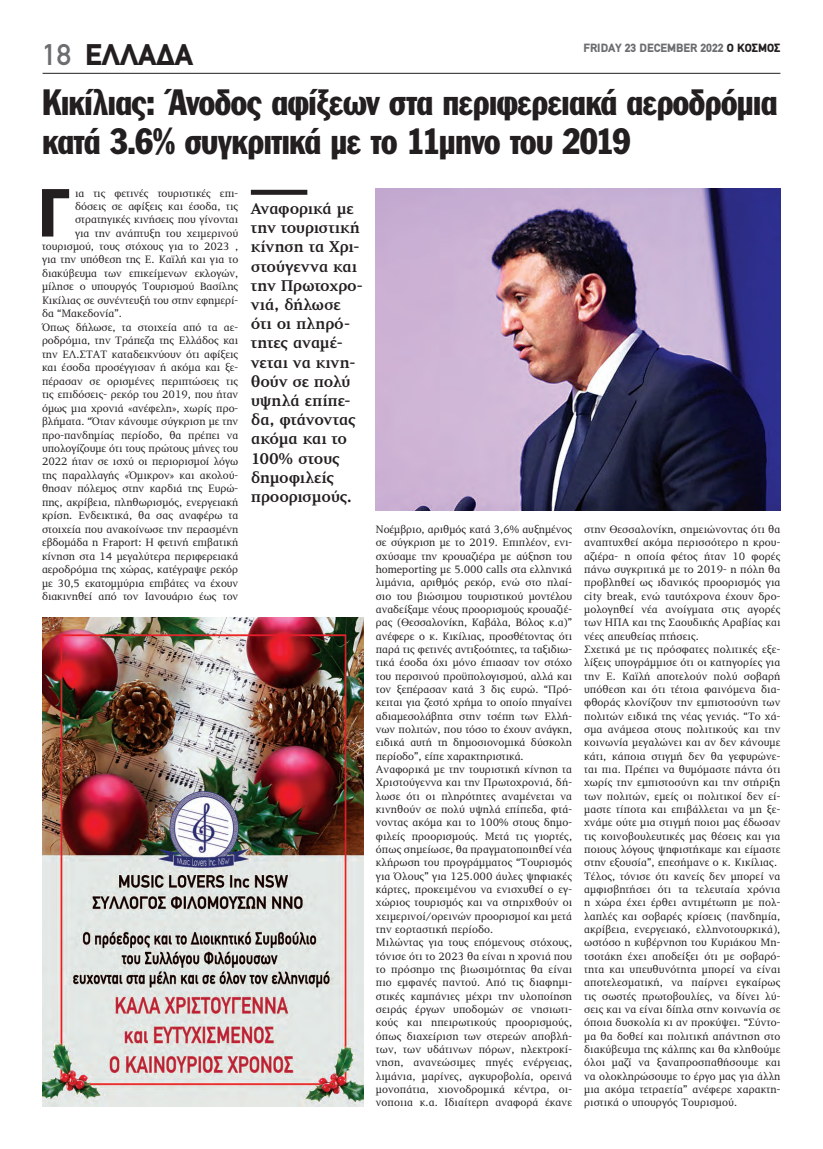
<style>
.page{position:relative;width:823px;height:1149px;background:#fff}
.page>*{position:absolute;margin:0;border:0;box-sizing:border-box;transform-origin:0 0}
.t1{font:66.6px "Franklin Gothic Greek Cond";color:#231f20}
.t2{font:36px/39px "Franklin Gothic Greek Cond";letter-spacing:-.015em;color:#231f20}
.t3{font:900 30px "PF Din Text";color:#231f20}
.t4{font:700 16px/19.2px "PF Diplomat";letter-spacing:-.015em;color:#231f20}
.t5{font:900 12px "PF Din Text";color:#6c6d70}
.t6{font:11px/13.3px "PF Diplomat";letter-spacing:.01em;color:#231f20}
.s1{font-weight:500;color:#6c6d70}
.s2{color:#231f20}
</style>
<div class="page">
<hr style="left:43px;top:73px;width:737px;height:1px;background:#231f20">
<div style="left:251px;top:190px;width:56px;height:5px;background:#231f20"></div>
<img style="left:375px;top:189px;width:405px;height:321px">
<img style="left:42px;top:617px;width:321px;height:489px">
<h3 class="t3" style="left:43px;top:37px;width:171px"><span class="s1">18</span> ΠΑΡΟΙΚΙΑ</h3>
<p class="t5" style="left:583px;top:40px;width:198px">FRIDAY 23 DECEMBER 2022 <span class="s2">Ο ΚΟΣΜΟΣ</span></p>
<h3 class="t3" style="left:85px;top:37px;width:109px">ΕΛΛΑΔΑ</h3>
<h2 class="t2" style="left:42px;top:83px;width:736px">Κικίλιας: Άνοδος αφίξεων στα περιφερειακά αεροδρόμια κατά 3.6% συγκριτικά με το 11μηνο του 2019</h2>
<h1 class="t1" style="left:39px;top:175px;width:32px">Γ</h1>
<p class="t6" style="left:75px;top:187px;width:164px">ια τις φετινές τουριστικές επι-</p>
<p class="t6" style="left:75px;top:200px;width:164px">δόσεις σε αφίξεις και έσοδα, τις</p>
<p class="t6" style="left:75px;top:213px;width:164px">στρατηγικές κινήσεις που γίνονται</p>
<p class="t6" style="left:75px;top:226px;width:164px">για την ανάπτυξη του χειμερινού</p>
<p class="t6" style="left:42px;top:240px;width:198px">τουρισμού, τους στόχους για το 2023 ,</p>
<p class="t6" style="left:42px;top:253px;width:198px">για την υπόθεση της Ε. Καϊλή και για το</p>
<p class="t6" style="left:42px;top:267px;width:198px">διακύβευμα των επικείμενων εκλογών,</p>
<p class="t6" style="left:42px;top:280px;width:198px">μίλησε ο υπουργός Τουρισμού Βασίλης</p>
<p class="t6" style="left:42px;top:294px;width:198px">Κικίλιας σε συνέντευξή του στην εφημερί-</p>
<p class="t6" style="left:42px;top:307px;width:81px">δα “Μακεδονία”.</p>
<p class="t6" style="left:42px;top:320px;width:198px">Όπως δήλωσε, τα στοιχεία από τα αε-</p>
<p class="t6" style="left:42px;top:334px;width:198px">ροδρόμια, την Τράπεζα της Ελλάδος και</p>
<p class="t6" style="left:42px;top:347px;width:198px">την ΕΛ.ΣΤΑΤ καταδεικνύουν ότι αφίξεις</p>
<p class="t6" style="left:42px;top:361px;width:198px">και έσοδα προσέγγισαν ή ακόμα και ξε-</p>
<p class="t6" style="left:42px;top:374px;width:198px">πέρασαν σε ορισμένες περιπτώσεις τις</p>
<p class="t6" style="left:42px;top:388px;width:198px">τις επιδόσεις- ρεκόρ του 2019, που ήταν</p>
<p class="t6" style="left:42px;top:401px;width:198px">όμως μια χρονιά «ανέφελη», χωρίς προ-</p>
<p class="t6" style="left:42px;top:415px;width:198px">βλήματα. “Όταν κάνουμε σύγκριση με την</p>
<p class="t6" style="left:42px;top:428px;width:198px">προ-πανδημίας περίοδο, θα πρέπει να</p>
<p class="t6" style="left:42px;top:442px;width:198px">υπολογίζουμε ότι τους πρώτους μήνες του</p>
<p class="t6" style="left:42px;top:455px;width:198px">2022 ήταν σε ισχύ οι περιορισμοί λόγω</p>
<p class="t6" style="left:42px;top:468px;width:198px">της παραλλαγής «Όμικρον» και ακολού-</p>
<p class="t6" style="left:42px;top:482px;width:198px">θησαν πόλεμος στην καρδιά της Ευρώ-</p>
<p class="t6" style="left:42px;top:495px;width:198px">πης, ακρίβεια, πληθωρισμός, ενεργειακή</p>
<p class="t6" style="left:42px;top:509px;width:198px">κρίση. Ενδεικτικά, θα σας αναφέρω τα</p>
<p class="t6" style="left:42px;top:522px;width:198px">στοιχεία που ανακοίνωσε την περασμένη</p>
<p class="t6" style="left:42px;top:536px;width:198px">εβδομάδα η Fraport: Η φετινή επιβατική</p>
<p class="t6" style="left:42px;top:549px;width:198px">κίνηση στα 14 μεγαλύτερα περιφερειακά</p>
<p class="t6" style="left:42px;top:563px;width:198px">αεροδρόμια της χώρας, κατέγραψε ρεκόρ</p>
<p class="t6" style="left:42px;top:576px;width:198px">με 30,5 εκατομμύρια επιβάτες να έχουν</p>
<p class="t6" style="left:42px;top:590px;width:198px">διακινηθεί από τον Ιανουάριο έως τον</p>
<h3 class="t4" style="left:251px;top:199px;width:114px">Αναφορικά με την τουριστική κίνηση τα Χρι&shy;στούγεννα και την Πρωτοχρο&shy;νιά, δήλωσε ότι οι πληρό&shy;τητες αναμέ&shy;νεται να κινη&shy;θούν σε πολύ υψηλά επίπε&shy;δα, φτάνοντας ακόμα και το<br>100% στους δημοφιλείς προορισμούς.</h3>
<p class="t6" style="left:375px;top:523px;width:198px">Νοέμβριο, αριθμός κατά 3,6% αυξημένος σε σύγκριση με το 2019. Επιπλέον, ενι&shy;σχύσαμε την κρουαζιέρα με αύξηση του homeporting με 5.000 calls στα ελληνικά λιμάνια, αριθμός ρεκόρ, ενώ στο πλαί&shy;σιο του βιώσιμου τουριστικού μοντέλου αναδείξαμε νέους προορισμούς κρουαζιέ&shy;ρας (Θεσσαλονίκη, Καβάλα, Βόλος κ.α)” ανέφερε ο κ. Κικίλιας, προσθέτοντας ότι παρά τις φετινές αντιξοότητες, τα ταξιδιω&shy;τικά έσοδα όχι μόνο έπιασαν τον στόχο του περσινού προϋπολογισμού, αλλά και τον ξεπέρασαν κατά 3 δις ευρώ. “Πρό&shy;κειται για ζεστό χρήμα το οποίο πηγαίνει αδιαμεσολάβητα στην τσέπη των Ελλή&shy;νων πολιτών, που τόσο το έχουν ανάγκη, ειδικά αυτή τη δημοσιονομικά δύσκολη περίοδο”, είπε χαρακτηριστικά.<br>Αναφορικά με την τουριστική κίνηση τα Χριστούγεννα και την Πρωτοχρονιά, δή&shy;λωσε ότι οι πληρότητες αναμένεται να κινηθούν σε πολύ υψηλά επίπεδα, φτά&shy;νοντας ακόμα και το 100% στους δημο&shy;φιλείς προορισμούς. Μετά τις γιορτές, όπως σημείωσε, θα πραγματοποιηθεί νέα κλήρωση του προγράμματος “Τουρισμός για Όλους” για 125.000 άυλες ψηφιακές κάρτες, προκειμένου να ενισχυθεί ο εγ&shy;χώριος τουρισμός και να στηριχθούν οι χειμερινοί/ορεινών προορισμοί και μετά την εορταστική περίοδο.<br>Μιλώντας για τους επόμενους στόχους, τόνισε ότι το 2023 θα είναι η χρονιά που το πρόσημο της βιωσιμότητας θα είναι πιο εμφανές παντού. Από τις διαφημι&shy;στικές καμπάνιες μέχρι την υλοποίηση σειράς έργων υποδομών σε νησιωτι&shy;κούς και ηπειρωτικούς προορισμούς, όπως διαχείριση των στερεών αποβλή&shy;των, των υδάτινων πόρων, ηλεκτροκί&shy;νηση, ανανεώσιμες πηγές ενέργειας, λιμάνια, μαρίνες, αγκυροβολία, ορεινά μονοπάτια, χιονοδρομικά κέντρα, οι&shy;νοποιια κ.α. Ιδιαίτερη αναφορά έκανε</p>
<p class="t6" style="left:583px;top:523px;width:198px">στην Θεσσαλονίκη, σημειώνοντας ότι θα αναπτυχθεί ακόμα περισσότερο η κρου&shy;αζιέρα- η οποία φέτος ήταν 10 φορές πάνω συγκριτικά με το 2019- η πόλη θα προβληθεί ως ιδανικός προορισμός για city break, ενώ ταυτόχρονα έχουν δρο&shy;μολογηθεί νέα ανοίγματα στις αγορές των ΗΠΑ και της Σαουδικής Αραβίας και νέες απευθείας πτήσεις.<br>Σχετικά με τις πρόσφατες πολιτικές εξε&shy;λίξεις υπογράμμισε ότι οι κατηγορίες για την Ε. Καϊλή αποτελούν πολύ σοβαρή υπόθεση και ότι τέτοια φαινόμενα δια&shy;φθοράς κλονίζουν την εμπιστοσύνη των πολιτών ειδικά της νέας γενιάς. “Το χά&shy;σμα ανάμεσα στους πολιτικούς και την κοινωνία μεγαλώνει και αν δεν κάνουμε κάτι, κάποια στιγμή δεν θα γεφυρώνε&shy;ται πια. Πρέπει να θυμόμαστε πάντα ότι χωρίς την εμπιστοσύνη και την στήριξη των πολιτών, εμείς οι πολιτικοί δεν εί&shy;μαστε τίποτα και επιβάλλεται να μη ξε&shy;χνάμε ούτε μια στιγμή ποιοι μας έδωσαν τις κοινοβουλευτικές μας θέσεις και για ποιους λόγους ψηφιστήκαμε και είμαστε στην εξουσία”, επεσήμανε ο κ. Κικίλιας.<br>Τέλος, τόνισε ότι κανείς δεν μπορεί να αμφισβητήσει ότι τα τελευταία χρόνια η χώρα έχει έρθει αντιμέτωπη με πολ&shy;λαπλές και σοβαρές κρίσεις (πανδημία, ακρίβεια, ενεργειακό, ελληνοτουρκικά), ωστόσο η κυβέρνηση του Κυριάκου Μη&shy;τσοτάκη έχει αποδείξει ότι με σοβαρό&shy;τητα και υπευθυνότητα μπορεί να είναι αποτελεσματική, να παίρνει εγκαίρως τις σωστές πρωτοβουλίες, να δίνει λύ&shy;σεις και να είναι δίπλα στην κοινωνία σε όποια δυσκολία κι αν προκύψει. “Σύντο&shy;μα θα δοθεί και πολιτική απάντηση στο διακύβευμα της κάλπης και θα κληθούμε όλοι μαζί να ξαναπροσπαθήσουμε και να ολοκληρώσουμε το έργο μας για άλλη μια ακόμα τετραετία” ανέφερε χαρακτη&shy;ριστικά ο υπουργός Τουρισμού.</p>
</div>
